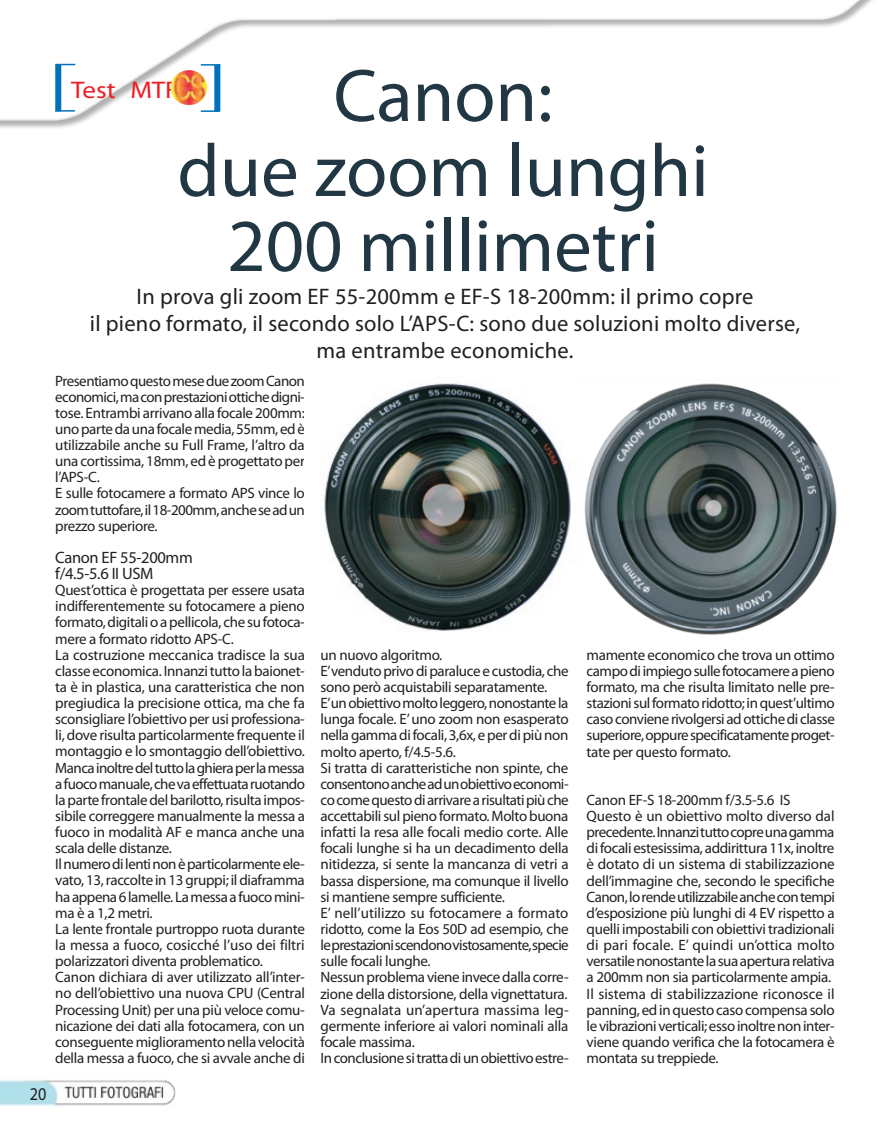
<style>
.page{position:relative;width:890px;height:1127px;background:#fff}
.page>*{position:absolute;margin:0;border:0;box-sizing:border-box;transform-origin:0 0}
.TITOLO_TF{font:75px/75px "Myriad Pro";color:#213744;text-align:center}
.t1{font:24.15px "Myriad Pro";color:#ee1d23;scale:1.12 1}
.heading_1{font:22.5px "Myriad Pro";letter-spacing:.01em;color:#231f20}
.Numero_Pagina_SX{font:18px "Myriad Pro";color:#231f20;scale:.9 1}
.heading_1-2{font:16.5px "Myriad Pro";letter-spacing:-.02em;color:#231f20}
.heading_1-3{font:15px/16.2px "Myriad Pro";letter-spacing:-.02em;color:#231f20;text-align:justify}
</style>
<div class="page">
<img style="left:0;top:1080px;width:176px;height:26px">
<svg style="left:0;top:0;width:873px;height:121px"></svg>
<div style="left:55px;top:65px;width:6px;height:46px;background:#0072bc"></div>
<svg style="left:55px;top:64px;width:20px;height:1px"></svg>
<hr style="left:55px;top:110px;width:20px;height:2px;background:#0072bc">
<div style="left:214px;top:65px;width:6px;height:47px;background:#0072bc"></div>
<svg style="left:201px;top:64px;width:19px;height:2px"></svg>
<svg style="left:201px;top:110px;width:14px;height:2px"></svg>
<img style="left:171px;top:70px;width:36px;height:35px">
<img style="left:324px;top:383px;width:247px;height:248px">
<img style="left:584px;top:383px;width:253px;height:252px">
<p class="Numero_Pagina_SX" style="left:30px;top:1083px;width:20px">20</p>
<p class="TITOLO_TF" style="left:334px;top:57px;width:221px">Canon:</p>
<p class="TITOLO_TF" style="left:177px;top:132px;width:533px">due zoom lunghi<br>200 millimetri</p>
<p class="t1" style="left:71px;top:75px;width:97px">Test MTF</p>
<p class="heading_1" style="left:137px;top:282px;width:618px">In prova gli zoom EF 55-200mm e EF-S 18-200mm: il primo copre</p>
<p class="heading_1" style="left:90px;top:309px;width:712px">il pieno formato, il secondo solo L’APS-C: sono due soluzioni molto diverse,</p>
<p class="heading_1" style="left:317px;top:336px;width:258px">ma entrambe economiche.</p>
<p class="heading_1-3" style="left:55px;top:372px;width:251px">Presentiamo questo mese due zoom Canon economici, ma con prestazioni ottiche digni&shy;tose. Entrambi arrivano alla focale 200mm: uno parte da una focale media, 55mm, ed è utilizzabile anche su Full Frame, l’altro da una cortissima, 18mm, ed è progettato per l’APS-C.</p>
<p class="heading_1-3" style="left:55px;top:485px;width:251px">E sulle fotocamere a formato APS vince lo zoom tuttofare, il 18-200mm, anche se ad un prezzo superiore.</p>
<p class="heading_1-2" style="left:55px;top:547px;width:139px">Canon EF 55-200mm</p>
<p class="heading_1-2" style="left:55px;top:563px;width:100px">f/4.5-5.6 II USM</p>
<p class="heading_1-3" style="left:55px;top:582px;width:251px">Quest’ottica è progettata per essere usata indifferentemente su fotocamere a pieno formato, digitali o a pellicola, che su fotoca&shy;mere a formato ridotto APS-C.</p>
<p class="heading_1-3" style="left:55px;top:646px;width:251px">La costruzione meccanica tradisce la sua classe economica. Innanzi tutto la baionet&shy;ta è in plastica, una caratteristica che non pregiudica la precisione ottica, ma che fa sconsigliare l’obiettivo per usi professiona&shy;li, dove risulta particolarmente frequente il montaggio e lo smontaggio dell’obiettivo.</p>
<p class="heading_1-3" style="left:55px;top:759px;width:251px">Manca inoltre del tutto la ghiera per la messa a fuoco manuale, che va effettuata ruotando la parte frontale del barilotto, risulta impos&shy;sibile correggere manualmente la messa a fuoco in modalità AF e manca anche una scala delle distanze.</p>
<p class="heading_1-3" style="left:55px;top:856px;width:251px">Il numero di lenti non è particolarmente ele&shy;vato, 13, raccolte in 13 gruppi; il diaframma ha appena 6 lamelle. La messa a fuoco mini&shy;ma è a 1,2 metri.</p>
<p class="heading_1-3" style="left:55px;top:920px;width:251px">La lente frontale purtroppo ruota durante la messa a fuoco, cosicché l’uso dei filtri polarizzatori diventa problematico.</p>
<p class="heading_1-3" style="left:55px;top:969px;width:251px">Canon dichiara di aver utilizzato all’inter&shy;no dell’obiettivo una nuova CPU (Central Processing Unit) per una più veloce comu&shy;nicazione dei dati alla fotocamera, con un conseguente miglioramento nella velocità della messa a fuoco, che si avvale anche di</p>
<p class="heading_1-3" style="left:320px;top:646px;width:123px">un nuovo algoritmo.</p>
<p class="heading_1-3" style="left:320px;top:662px;width:250px">E’venduto privo di paraluce e custodia, che sono però acquistabili separatamente.</p>
<p class="heading_1-3" style="left:320px;top:695px;width:250px">E’un obiettivo molto leggero, nonostante la lunga focale. E’ uno zoom non esasperato nella gamma di focali, 3,6x, e per di più non molto aperto, f/4.5-5.6.</p>
<p class="heading_1-3" style="left:320px;top:759px;width:250px">Si tratta di caratteristiche non spinte, che consentono anche ad un obiettivo economi&shy;co come questo di arrivare a risultati più che accettabili sul pieno formato. Molto buona infatti la resa alle focali medio corte. Alle focali lunghe si ha un decadimento della nitidezza, si sente la mancanza di vetri a bassa dispersione, ma comunque il livello si mantiene sempre sufficiente.</p>
<p class="heading_1-3" style="left:320px;top:904px;width:250px">E’ nell’utilizzo su fotocamere a formato ridotto, come la Eos 50D ad esempio, che le prestazioni scendono vistosamente, specie sulle focali lunghe.</p>
<p class="heading_1-3" style="left:320px;top:969px;width:250px">Nessun problema viene invece dalla corre&shy;zione della distorsione, della vignettatura.</p>
<p class="heading_1-3" style="left:320px;top:1001px;width:250px">Va segnalata un’apertura massima leg&shy;germente inferiore ai valori nominali alla focale massima.</p>
<p class="heading_1-3" style="left:320px;top:1049px;width:250px">In conclusione si tratta di un obiettivo estre-</p>
<p class="heading_1-3" style="left:587px;top:646px;width:250px">mamente economico che trova un ottimo campo di impiego sulle fotocamere a pieno formato, ma che risulta limitato nelle pre&shy;stazioni sul formato ridotto; in quest’ultimo caso conviene rivolgersi ad ottiche di classe superiore, oppure specificatamente proget&shy;tate per questo formato.</p>
<p class="heading_1-3" style="left:587px;top:791px;width:205px">Canon EF-S 18-200mm f/3.5-5.6 IS</p>
<p class="heading_1-3" style="left:587px;top:808px;width:250px">Questo è un obiettivo molto diverso dal precedente. Innanzi tutto copre una gamma di focali estesissima, addirittura 11x, inoltre è dotato di un sistema di stabilizzazione dell’immagine che, secondo le specifiche Canon, lo rende utilizzabile anche con tempi d’esposizione più lunghi di 4 EV rispetto a quelli impostabili con obiettivi tradizionali di pari focale. E’ quindi un’ottica molto versatile nonostante la sua apertura relativa a 200mm non sia particolarmente ampia.</p>
<p class="heading_1-3" style="left:587px;top:985px;width:250px">Il sistema di stabilizzazione riconosce il panning, ed in questo caso compensa solo le vibrazioni verticali; esso inoltre non inter&shy;viene quando verifica che la fotocamera è montata su treppiede.</p>
</div>
